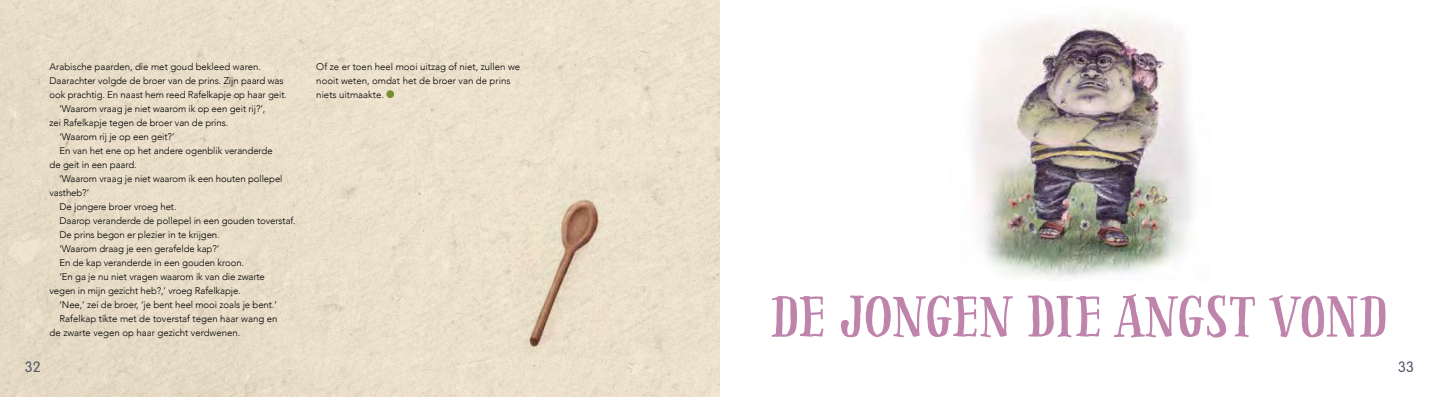
<style>
.page{position:relative;width:1439px;height:397px;background:#fff}
.page>*{position:absolute;margin:0;border:0;box-sizing:border-box;transform-origin:0 0}
.t1{font:56px "Pinto NO 03";letter-spacing:-.04em;color:#be84ac}
.t2{font:300 14.88px "VAG Rounded Std";color:#535a67}
.t3{font:300 9.62px/14px "Avenir";letter-spacing:-.01em;color:#000}
</style>
<div class="page">
<img style="left:0;top:0;width:719px;height:397px">
<div style="left:386px;top:90px;width:8px;height:8px;background:#758e2f;border-radius:50%"></div>
<img style="left:516px;top:177px;width:94px;height:178px">
<img style="left:973px;top:14px;width:219px;height:264px">
<p class="t3" style="left:50px;top:60px;width:213px">Arabische paarden, die met goud bekleed waren.</p>
<p class="t3" style="left:50px;top:74px;width:235px">Daarachter volgde de broer van de prins. Zijn paard was</p>
<p class="t3" style="left:50px;top:88px;width:239px">ook prachtig. En naast hem reed Rafelkapje op haar geit.</p>
<p class="t3" style="left:60px;top:102px;width:207px">‘Waarom vraag je niet waarom ik op een geit rij?’,</p>
<p class="t3" style="left:50px;top:116px;width:180px">zei Rafelkapje tegen de broer van de prins.</p>
<p class="t3" style="left:60px;top:130px;width:116px">‘Waarom rij je op een geit?’</p>
<p class="t3" style="left:60px;top:144px;width:215px">En van het ene op het andere ogenblik veranderde</p>
<p class="t3" style="left:50px;top:158px;width:89px">de geit in een paard.</p>
<p class="t3" style="left:60px;top:172px;width:224px">‘Waarom vraag je niet waarom ik een houten pollepel</p>
<p class="t3" style="left:50px;top:186px;width:41px">vastheb?’</p>
<p class="t3" style="left:60px;top:200px;width:119px">De jongere broer vroeg het.</p>
<p class="t3" style="left:60px;top:214px;width:238px">Daarop veranderde de pollepel in een gouden toverstaf.</p>
<p class="t3" style="left:60px;top:228px;width:162px">De prins begon er plezier in te krijgen.</p>
<p class="t3" style="left:60px;top:242px;width:161px">‘Waarom draag je een gerafelde kap?’</p>
<p class="t3" style="left:60px;top:256px;width:186px">En de kap veranderde in een gouden kroon.</p>
<p class="t3" style="left:60px;top:270px;width:207px">‘En ga je nu niet vragen waarom ik van die zwarte</p>
<p class="t3" style="left:50px;top:284px;width:193px">vegen in mijn gezicht heb?,’ vroeg Rafelkapje.</p>
<p class="t3" style="left:60px;top:298px;width:219px">‘Nee,’ zei de broer, ‘je bent heel mooi zoals je bent.’</p>
<p class="t3" style="left:60px;top:312px;width:219px">Rafelkap tikte met de toverstaf tegen haar wang en</p>
<p class="t3" style="left:50px;top:326px;width:192px">de zwarte vegen op haar gezicht verdwenen.</p>
<p class="t3" style="left:316px;top:60px;width:205px">Of ze er toen heel mooi uitzag of niet, zullen we nooit weten, omdat het de broer van de prins niets uitmaakte.</p>
<h1 class="t1" style="left:770px;top:282px;width:620px">DE JONGEN DIE ANGST VOND</h1>
<h2 class="t2" style="left:25px;top:359px;width:17px">32</h2>
<h2 class="t2" style="left:1398px;top:359px;width:17px">33</h2>
</div>
